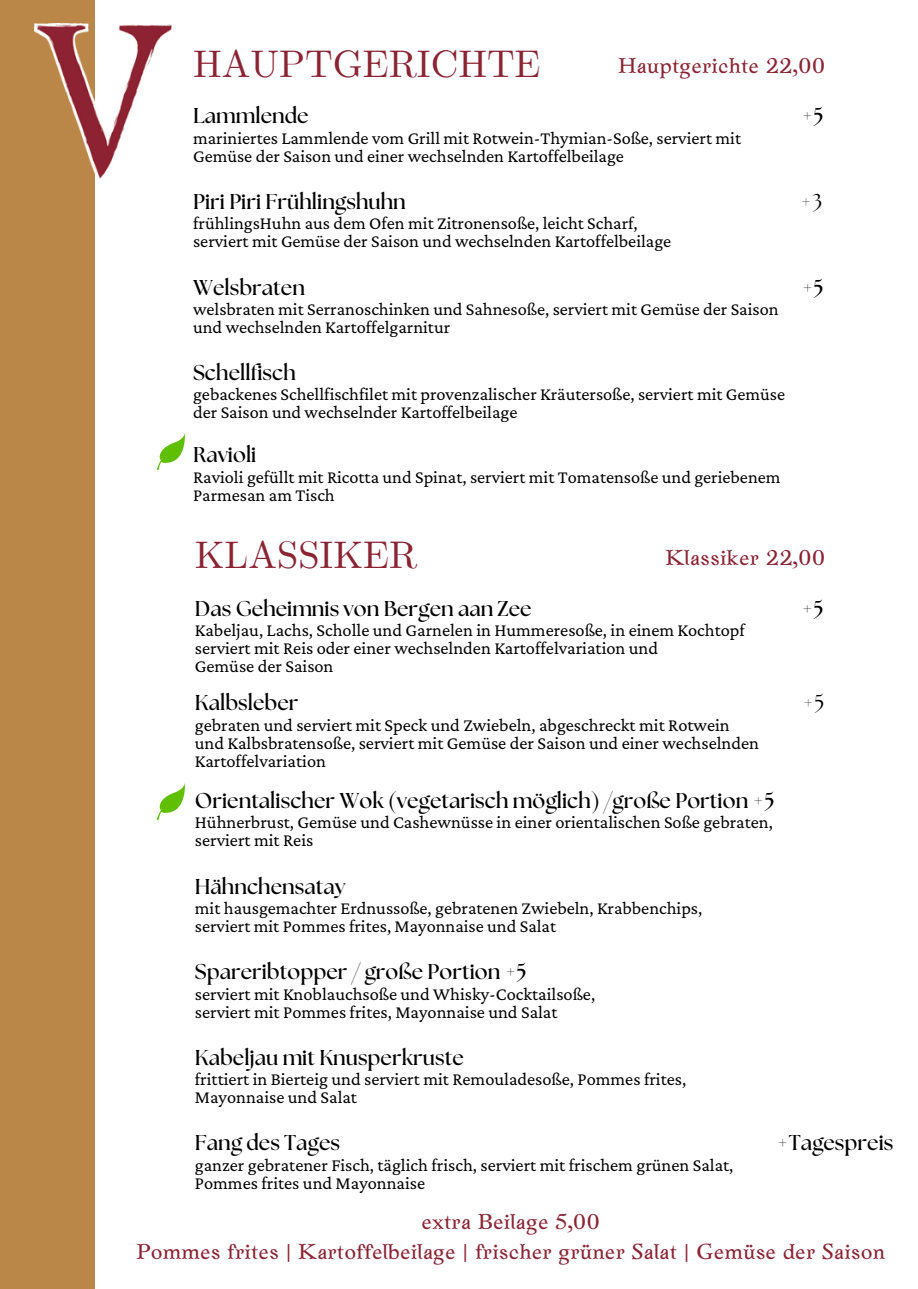
<style>
.page{position:relative;width:918px;height:1289px;background:#fff}
.page>*{position:absolute;margin:0;border:0;box-sizing:border-box;transform-origin:0 0}
.t1{font:38.25px "CMU Serif";color:#8a2332}
.t2{font:700 21.45px "The Seasons";color:#000}
.t3{font:21.45px/29.8px "Zenaida";color:#8a2332;text-align:center}
.t4{font:21.45px "The Seasons";color:#000}
.t5{font:18.3px/18px "Crimson Pro";color:#000}
</style>
<div class="page">
<div style="left:0;top:0;width:95px;height:1288px;background:#ba8748"></div>
<img style="left:34px;top:23px;width:137px;height:156px">
<svg style="left:156px;top:433px;width:29px;height:37px"></svg>
<svg style="left:156px;top:783px;width:29px;height:36px"></svg>
<p class="t1" style="left:193px;top:41px;width:349px">HAUPTGERICHTE</p>
<p class="t3" style="left:618px;top:50px;width:209px">Hauptgerichte 22,00</p>
<p class="t2" style="left:193px;top:106px;width:117px">Lammlende</p>
<p class="t2" style="left:801px;top:106px;width:24px">+5</p>
<p class="t5" style="left:193px;top:128px;width:549px">mariniertes Lammlende vom Grill mit Rotwein-Thymian-Soße, serviert mit</p>
<h2 class="t5" style="left:193px;top:146px;width:432px">Gemüse der Saison und einer wechselnden Kartoffelbeilage</h2>
<p class="t2" style="left:193px;top:192px;width:214px">Piri Piri Frühlingshuhn</p>
<p class="t4" style="left:800px;top:192px;width:24px">+3</p>
<p class="t5" style="left:193px;top:214px;width:446px">frühlingsHuhn aus dem Ofen mit Zitronensoße, leicht Scharf,</p>
<p class="t5" style="left:193px;top:232px;width:480px">serviert mit Gemüse der Saison und wechselnden Kartoffelbeilage</p>
<p class="t2" style="left:193px;top:277px;width:113px">Welsbraten</p>
<p class="t2" style="left:802px;top:277px;width:24px">+5</p>
<p class="t5" style="left:193px;top:299px;width:587px">welsbraten mit Serranoschinken und Sahnesoße, serviert mit Gemüse der Saison</p>
<p class="t5" style="left:193px;top:317px;width:259px">und wechselnden Kartoffelgarnitur</p>
<p class="t2" style="left:193px;top:363px;width:104px">Schellfisch</p>
<p class="t5" style="left:193px;top:385px;width:594px">gebackenes Schellfischfilet mit provenzalischer Kräutersoße, serviert mit Gemüse</p>
<p class="t5" style="left:193px;top:403px;width:326px">der Saison und wechselnder Kartoffelbeilage</p>
<p class="t2" style="left:193px;top:445px;width:65px">Ravioli</p>
<p class="t5" style="left:193px;top:467px;width:589px">Ravioli gefüllt mit Ricotta und Spinat, serviert mit Tomatensoße und geriebenem<br>Parmesan am Tisch</p>
<p class="t1" style="left:195px;top:532px;width:224px">KLASSIKER</p>
<p class="t2" style="left:195px;top:598px;width:338px">Das Geheimnis von Bergen aan Zee</p>
<p class="t2" style="left:802px;top:598px;width:24px">+5</p>
<p class="t5" style="left:195px;top:620px;width:552px">Kabeljau, Lachs, Scholle und Garnelen in Hummeresoße, in einem Kochtopf</p>
<p class="t5" style="left:195px;top:638px;width:465px">serviert mit Reis oder einer wechselnden Kartoffelvariation und</p>
<h2 class="t5" style="left:195px;top:656px;width:140px">Gemüse der Saison</h2>
<p class="t2" style="left:195px;top:693px;width:105px">Kalbsleber</p>
<p class="t4" style="left:803px;top:693px;width:23px">+5</p>
<p class="t5" style="left:195px;top:715px;width:536px">gebraten und serviert mit Speck und Zwiebeln, abgeschreckt mit Rotwein</p>
<p class="t5" style="left:195px;top:733px;width:566px">und Kalbsbratensoße, serviert mit Gemüse der Saison und einer wechselnden</p>
<p class="t5" style="left:195px;top:751px;width:133px">Kartoffelvariation</p>
<p class="t2" style="left:195px;top:791px;width:582px">Orientalischer Wok (vegetarisch möglich) /große Portion +5</p>
<p class="t5" style="left:195px;top:813px;width:580px">Hühnerbrust, Gemüse und Cashewnüsse in einer orientalischen Soße gebraten,</p>
<p class="t5" style="left:195px;top:831px;width:120px">serviert mit Reis</p>
<p class="t2" style="left:195px;top:876px;width:152px">Hähnchensatay</p>
<p class="t5" style="left:195px;top:898px;width:509px">mit hausgemachter Erdnussoße, gebratenen Zwiebeln, Krabbenchips,</p>
<p class="t5" style="left:195px;top:916px;width:363px">serviert mit Pommes frites, Mayonnaise und Salat</p>
<p class="t2" style="left:195px;top:962px;width:334px">Spareribtopper / große Portion +5</p>
<p class="t5" style="left:195px;top:984px;width:402px">serviert mit Knoblauchsoße und Whisky-Cocktailsoße,</p>
<p class="t5" style="left:195px;top:1002px;width:364px">serviert mit Pommes frites, Mayonnaise und Salat</p>
<p class="t2" style="left:195px;top:1047px;width:270px">Kabeljau mit Knusperkruste</p>
<p class="t5" style="left:195px;top:1069px;width:493px">frittiert in Bierteig und serviert mit Remouladesoße, Pommes frites,</p>
<p class="t5" style="left:195px;top:1087px;width:164px">Mayonnaise und Salat</p>
<p class="t2" style="left:195px;top:1133px;width:147px">Fang des Tages</p>
<p class="t2" style="left:777px;top:1133px;width:118px">+Tagespreis</p>
<p class="t5" style="left:195px;top:1155px;width:540px">ganzer gebratener Fisch, täglich frisch, serviert mit frischem grünen Salat,</p>
<p class="t5" style="left:195px;top:1173px;width:232px">Pommes frites und Mayonnaise</p>
<p class="t3" style="left:136px;top:1206px;width:750px">extra Beilage 5,00<br>Pommes frites | Kartoffelbeilage | frischer grüner Salat | Gemüse der Saison</p>
<p class="t3" style="left:665px;top:542px;width:161px">Klassiker 22,00</p>
</div>
